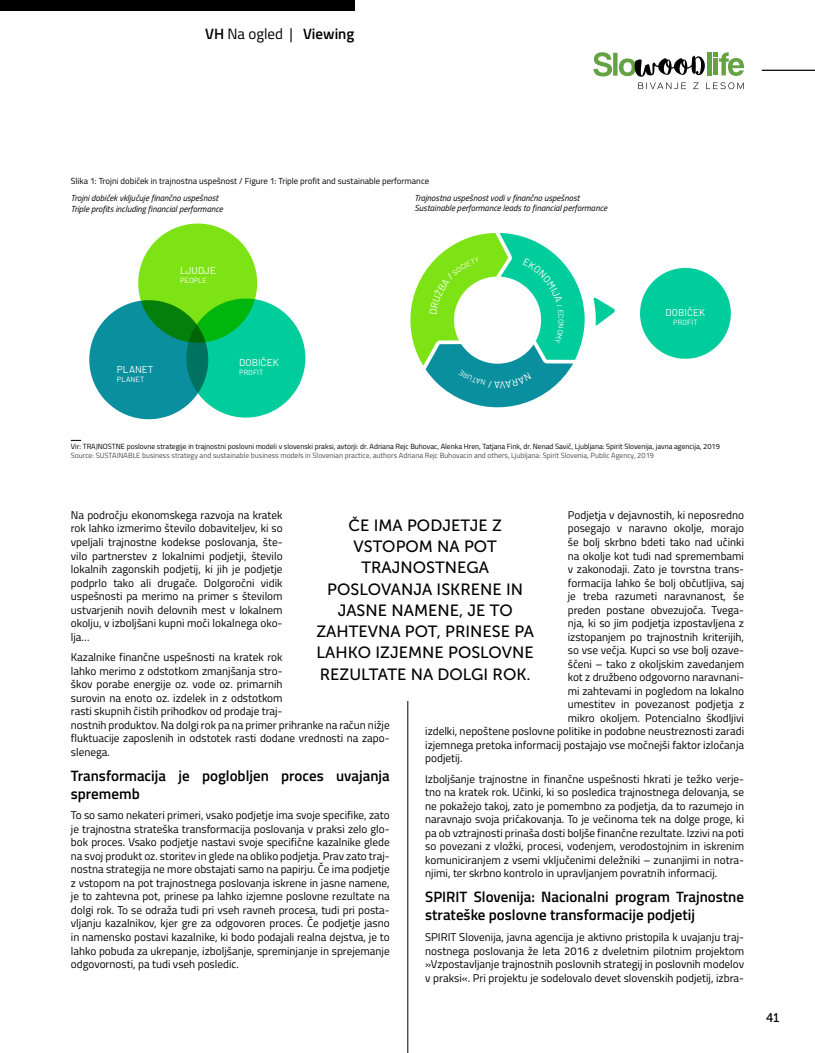
<style>
.page{position:relative;width:815px;height:1053px;background:#fff}
.page>*{position:absolute;margin:0;border:0;box-sizing:border-box;transform-origin:0 0}
.t1{font:16.25px/21.2px "Museo Sans 500";color:#000;text-align:center}
.t2{font:600 15px/18px "Titillium";color:#000}
.t3{font:12.5px "Museo 500";color:#000}
.t4{font:11.25px/13.5px "Titillium";color:#000;text-align:justify}
.t5{font:10px "Barlow";letter-spacing:.005em;color:#fff}
.t6{font:italic 8.75px/10.5px "Titillium";color:#000}
.t7{font:8.75px "Titillium";color:#000}
.t8{font:7.5px "Titillium";color:#000}
.t9{font:7.5px "Titillium";color:#4d4d4f}
.t10{font:7.5px "Barlow";letter-spacing:.005em;color:#fff}
.s1{font-weight:400}
</style>
<div class="page">
<div style="left:0;top:0;width:354px;height:11px;background:#000"></div>
<svg style="left:593px;top:52px;width:151px;height:37px"></svg>
<hr style="left:762px;top:70px;width:53px;height:1px;background:#000">
<hr style="left:407px;top:664px;width:1px;height:388px;background:#000">
<div style="left:293px;top:493px;width:264px;height:207px;background:#fff"></div>
<div style="left:138px;top:223px;width:119px;height:119px;background:#7de314;border-radius:50%"></div>
<svg style="left:186px;top:298px;width:119px;height:119px;fill:#00cc9c"></svg>
<svg style="left:89px;top:300px;width:119px;height:119px;fill:#0a8f9e"></svg>
<div style="left:640px;top:268px;width:91px;height:91px;background:#00cc9c;border-radius:50%"></div>
<svg style="left:593px;top:297px;width:22px;height:28px"></svg>
<svg style="left:410px;top:233px;width:175px;height:175px"></svg>
<h2 class="t2" style="left:205px;top:24px;width:151px">VH <span class="s1">Na ogled |</span> Viewing</h2>
<p class="t7" style="left:71px;top:174px;width:360px">Slika 1: Trojni dobiček in trajnostna uspešnost / Figure 1: Triple profit and sustainable performance</p>
<p class="t6" style="left:71px;top:192px;width:154px">Trojni dobiček vključuje finančno uspešnost<br>Triple profits including financial performance</p>
<p class="t6" style="left:415px;top:192px;width:194px">Trajnostna uspešnost vodi v finančno uspešnost<br>Sustainable performance leads to financial performance</p>
<p class="t5" style="left:180px;top:263px;width:38px">LJUDJE</p>
<p class="t10" style="left:180px;top:275px;width:29px">PEOPLE</p>
<p class="t5" style="left:117px;top:362px;width:38px">PLANET</p>
<p class="t10" style="left:117px;top:374px;width:29px">PLANET</p>
<p class="t5" style="left:239px;top:355px;width:41px">DOBIČEK</p>
<p class="t10" style="left:239px;top:367px;width:26px">PROFIT</p>
<p class="t5" style="left:666px;top:305px;width:41px">DOBIČEK</p>
<p class="t10" style="left:673px;top:316px;width:26px">PROFIT</p>
<p class="t8" style="left:71px;top:441px;width:651px">Vir: TRAJNOSTNE poslovne strategije in trajnostni poslovni modeli v slovenski praksi, avtorji: dr. Adriana Rejc Buhovac, Alenka Hren, Tatjana Fink, dr. Nenad Savič, Ljubljana: Spirit Slovenija, javna agencija, 2019</p>
<p class="t9" style="left:71px;top:450px;width:585px">Source: SUSTAINABLE business strategy and sustainable business models in Slovenian practice, authors Adriana Rejc Buhovacin and others, Ljubljana: Spirit Slovenia, Public Agency, 2019</p>
<p class="t4" style="left:71px;top:507px;width:213px">Na področju ekonomskega razvoja na kratek rok lahko izmerimo število dobaviteljev, ki so vpeljali trajnostne kodekse poslovanja, šte&shy;vilo partnerstev z lokalnimi podjetji, število lokalnih zagonskih podjetij, ki jih je podjetje podprlo tako ali drugače. Dolgoročni vidik uspešnosti pa merimo na primer s številom ustvarjenih novih delovnih mest v lokalnem okolju, v izboljšani kupni moči lokalnega oko&shy;lja…</p>
<p class="t4" style="left:71px;top:650px;width:320px;text-align:left">Kazalnike finančne uspešnosti na kratek rok<br>lahko merimo z odstotkom zmanjšanja stro-<br>škov porabe energije oz. vode oz. primarnih<br>surovin na enoto oz. izdelek in z odstotkom<br>rasti skupnih čistih prihodkov od prodaje traj-<br>nostnih produktov. Na dolgi rok pa na primer prihranke na račun nižje fluktuacije zaposlenih in odstotek rasti dodane vrednosti na zapo&shy;slenega.</p>
<h2 class="t2" style="left:71px;top:765px;width:320px">Transformacija je poglobljen proces uvajanja sprememb</h2>
<p class="t4" style="left:71px;top:808px;width:320px">To so samo nekateri primeri, vsako podjetje ima svoje specifike, zato je trajnostna strateška transformacija poslovanja v praksi zelo glo&shy;bok proces. Vsako podjetje nastavi svoje specifične kazalnike glede na svoj produkt oz. storitev in glede na obliko podjetja. Prav zato traj&shy;nostna strategija ne more obstajati samo na papirju. Če ima podjetje z vstopom na pot trajnostnega poslovanja iskrene in jasne namene, je to zahtevna pot, prinese pa lahko izjemne poslovne rezultate na dolgi rok. To se odraža tudi pri vseh ravneh procesa, tudi pri posta&shy;vljanju kazalnikov, kjer gre za odgovoren proces. Če podjetje jasno in namensko postavi kazalnike, ki bodo podajali realna dejstva, je to lahko pobuda za ukrepanje, izboljšanje, spreminjanje in sprejemanje odgovornosti, pa tudi vseh posledic.</p>
<p class="t4" style="left:568px;top:507px;width:178px">Podjetja v dejavnostih, ki neposredno</p>
<p class="t4" style="left:568px;top:521px;width:178px">posegajo v naravno okolje, morajo</p>
<p class="t4" style="left:568px;top:534px;width:178px">še bolj skrbno bdeti tako nad učinki</p>
<p class="t4" style="left:568px;top:548px;width:178px">na okolje kot tudi nad spremembami</p>
<p class="t4" style="left:568px;top:561px;width:178px">v zakonodaji. Zato je tovrstna trans-</p>
<p class="t4" style="left:568px;top:575px;width:178px">formacija lahko še bolj občutljiva, saj</p>
<p class="t4" style="left:568px;top:588px;width:178px">je treba razumeti naravnanost, še</p>
<p class="t4" style="left:568px;top:602px;width:178px">preden postane obvezujoča. Tvega-</p>
<p class="t4" style="left:568px;top:615px;width:178px">nja, ki so jim podjetja izpostavljena z</p>
<p class="t4" style="left:568px;top:629px;width:178px">izstopanjem po trajnostnih kriterijih,</p>
<p class="t4" style="left:568px;top:642px;width:178px">so vse večja. Kupci so vse bolj ozave-</p>
<p class="t4" style="left:568px;top:656px;width:178px">ščeni – tako z okoljskim zavedanjem</p>
<p class="t4" style="left:568px;top:669px;width:178px">kot z družbeno odgovorno naravnani-</p>
<p class="t4" style="left:568px;top:683px;width:178px">mi zahtevami in pogledom na lokalno</p>
<p class="t4" style="left:568px;top:696px;width:178px">umestitev in povezanost podjetja z</p>
<p class="t4" style="left:568px;top:710px;width:178px">mikro okoljem. Potencialno škodljivi</p>
<p class="t4" style="left:425px;top:723px;width:320px">izdelki, nepoštene poslovne politike in podobne neustreznosti zaradi</p>
<p class="t4" style="left:425px;top:737px;width:320px">izjemnega pretoka informacij postajajo vse močnejši faktor izločanja</p>
<p class="t4" style="left:425px;top:750px;width:39px">podjetij.</p>
<p class="t4" style="left:425px;top:771px;width:320px">Izboljšanje trajnostne in finančne uspešnosti hkrati je težko verje&shy;tno na kratek rok. Učinki, ki so posledica trajnostnega delovanja, se ne pokažejo takoj, zato je pomembno za podjetja, da to razumejo in naravnajo svoja pričakovanja. To je večinoma tek na dolge proge, ki pa ob vztrajnosti prinaša dosti boljše finančne rezultate. Izzivi na poti so povezani z vložki, procesi, vodenjem, verodostojnim in iskrenim komuniciranjem z vsemi vključenimi deležniki – zunanjimi in notra&shy;njimi, ter skrbno kontrolo in upravljanjem povratnih informacij.</p>
<h2 class="t2" style="left:425px;top:887px;width:320px">SPIRIT Slovenija: Nacionalni program Trajnostne strateške poslovne transformacije podjetij</h2>
<p class="t4" style="left:425px;top:929px;width:320px">SPIRIT Slovenija, javna agencija je aktivno pristopila k uvajanju traj&shy;nostnega poslovanja že leta 2016 z dveletnim pilotnim projektom »Vzpostavljanje trajnostnih poslovnih strategij in poslovnih modelov v praksi«. Pri projektu je sodelovalo devet slovenskih podjetij, izbra-</p>
<h1 class="t1" style="left:316px;top:514px;width:219px">ČE IMA PODJETJE Z<br>VSTOPOM NA POT<br>TRAJNOSTNEGA<br>POSLOVANJA ISKRENE IN<br>JASNE NAMENE, JE TO<br>ZAHTEVNA POT, PRINESE PA<br>LAHKO IZJEMNE POSLOVNE<br>REZULTATE NA DOLGI ROK.</h1>
<p class="t3" style="left:766px;top:1010px;width:15px">41</p>
</div>
